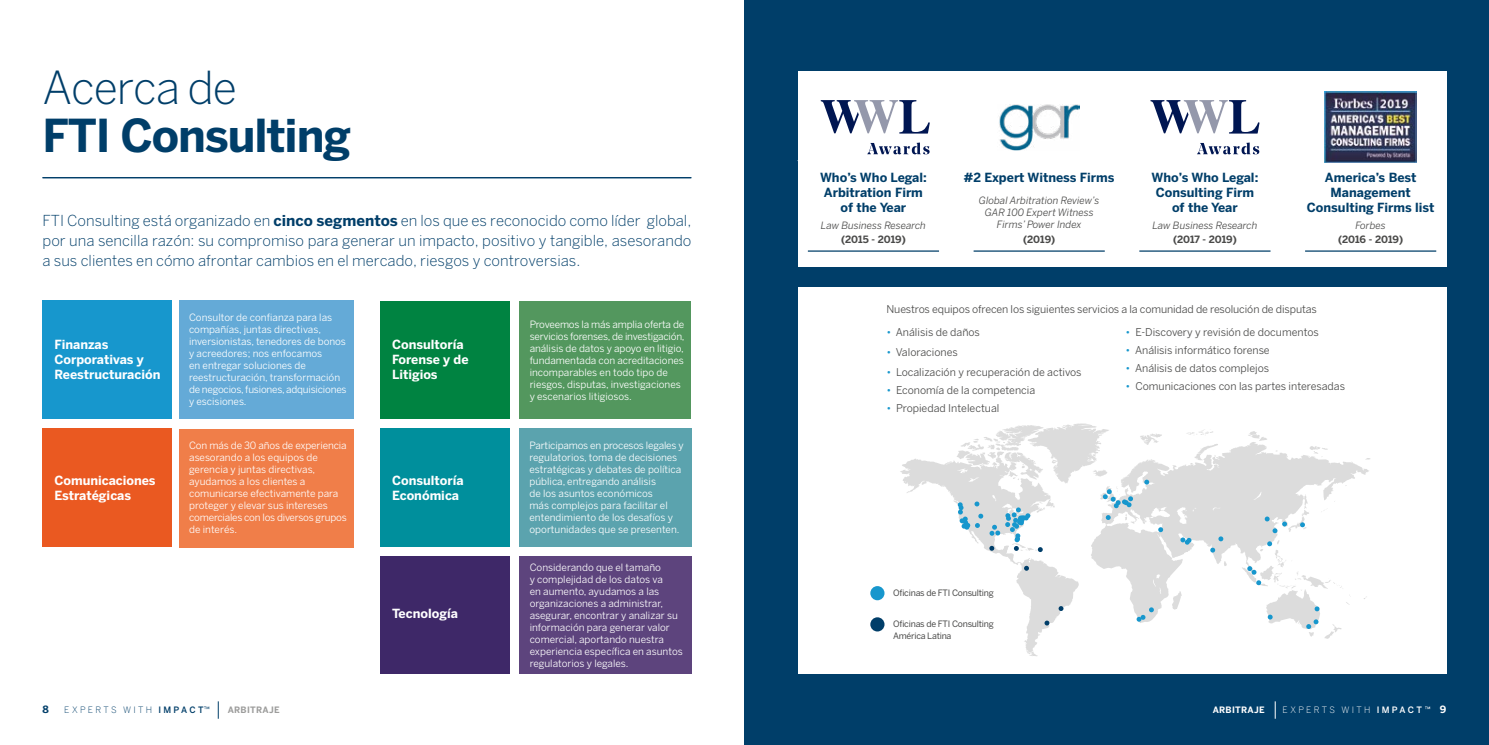
<style>
.page{position:relative;width:1489px;height:745px;background:#fff}
.page>*{position:absolute;margin:0;border:0;box-sizing:border-box;transform-origin:0 0}
.t1{font:700 45px "Benton Sans";letter-spacing:-.025em;color:#003e69}
.t2{font:300 45px "Benton Sans";letter-spacing:-.025em;color:#003e69}
.t3{font:300 15px/20px "Benton Sans";color:#003e69;text-align:justify}
.t4{font:700 12.5px/15px "Benton Sans";color:#003e69;text-align:center}
.t5{font:700 12.5px/15px "Benton Sans";color:#fff}
.t6{font:10.62px "Benton Sans";color:#4a4a49}
.t7{font:10px/12px "Benton Sans";color:#fff}
.t8{font:italic 10px/12px "Benton Sans";color:#4a4a49;text-align:center}
.t9{font:700 10px "Benton Sans";letter-spacing:-.01em;color:#4a4a49}
.t10{font:700 10px "Benton Sans";color:#003e69}
.t11{font:700 10px "Benton Sans";color:#fff}
.t12{font:8.75px/12.5px "Benton Sans";letter-spacing:-.025em;color:#4a4a49}
.t13{font:300 8.75px "Benton Sans";letter-spacing:.265em;color:#003e69}
.t14{font:300 8.75px "Benton Sans";letter-spacing:.265em;color:#fff}
.t15{font:700 8.75px "Benton Sans";letter-spacing:.03em;color:#9d9d9c}
.t16{font:700 8.75px "Benton Sans";letter-spacing:.03em;color:#fff}
.s1{font-weight:700}
.s2{color:#1797cd}
.s3{font-weight:500}
</style>
<div class="page">
<div style="left:744px;top:0;width:744px;height:744px;background:#003e69"></div>
<div style="left:797px;top:71px;width:649px;height:196px;background:#fff"></div>
<div style="left:797px;top:287px;width:649px;height:386px;background:#fff"></div>
<img style="left:999px;top:104px;width:80px;height:46px">
<img style="left:1324px;top:92px;width:92px;height:71px">
<hr style="left:807px;top:250px;width:132px;height:1px;background:#003e69">
<hr style="left:973px;top:250px;width:131px;height:1px;background:#003e69">
<hr style="left:1139px;top:250px;width:131px;height:1px;background:#003e69">
<hr style="left:1304px;top:250px;width:131px;height:1px;background:#003e69">
<svg style="left:1150px;top:100px;width:109px;height:33px"></svg>
<svg style="left:1197px;top:142px;width:62px;height:12px"></svg>
<svg style="left:1248px;top:431px;width:19px;height:10px"></svg>
<svg style="left:1226px;top:442px;width:143px;height:157px"></svg>
<svg style="left:1264px;top:494px;width:45px;height:39px"></svg>
<svg style="left:1241px;top:539px;width:109px;height:99px"></svg>
<svg style="left:900px;top:423px;width:326px;height:233px"></svg>
<div style="left:870px;top:585px;width:14px;height:15px;background:#1797cd;border-radius:50%"></div>
<div style="left:870px;top:617px;width:14px;height:14px;background:#003e69;border-radius:50%"></div>
<svg style="left:820px;top:100px;width:109px;height:33px"></svg>
<svg style="left:867px;top:142px;width:62px;height:12px"></svg>
<div style="left:43px;top:300px;width:129px;height:118px;background:#1797cd"></div>
<div style="left:380px;top:556px;width:130px;height:117px;background:#3e2868"></div>
<div style="left:380px;top:428px;width:130px;height:119px;background:#008f9c"></div>
<div style="left:179px;top:300px;width:174px;height:118px;background:#64aad7"></div>
<div style="left:519px;top:556px;width:172px;height:117px;background:#5d447d"></div>
<div style="left:519px;top:428px;width:172px;height:119px;background:#5ba3ae"></div>
<div style="left:380px;top:301px;width:130px;height:117px;background:#008341"></div>
<div style="left:519px;top:301px;width:172px;height:117px;background:#53975e"></div>
<div style="left:43px;top:428px;width:129px;height:119px;background:#ea5921"></div>
<div style="left:179px;top:428px;width:174px;height:119px;background:#f07e49"></div>
<hr style="left:43px;top:177px;width:648px;height:1px;background:#003e69">
<svg style="left:218px;top:701px;width:1px;height:17px"></svg>
<svg style="left:1274px;top:701px;width:1px;height:17px"></svg>
<h1 class="t2" style="left:43px;top:61px;width:196px">Acerca de</h1>
<h1 class="t1" style="left:43px;top:108px;width:310px">FTI Consulting</h1>
<p class="t3" style="left:43px;top:210px;width:650px">FTI Consulting está organizado en <span class="s1">cinco segmentos</span> en los que es reconocido como líder global, por una sencilla razón: su compromiso para generar un impacto, positivo y tangible, asesorando a sus clientes en cómo afrontar cambios en el mercado, riesgos y controversias.</p>
<p class="t5" style="left:54px;top:337px;width:107px">Finanzas<br>Corporativas y<br>Reestructuración</p>
<p class="t5" style="left:54px;top:472px;width:103px">Comunicaciones<br>Estratégicas</p>
<p class="t7" style="left:189px;top:311px;width:159px">Consultor de confianza para las compañías, juntas directivas, inversionistas, tenedores de bonos y acreedores; nos enfocamos<br>en entregar soluciones de reestructuración, transformación de negocios, fusiones, adquisiciones y escisiones.</p>
<p class="t7" style="left:189px;top:439px;width:159px">Con más de 30 años de experiencia asesorando a los equipos de gerencia y juntas directivas, ayudamos a los clientes a comunicarse efectivamente para proteger y elevar sus intereses comerciales con los diversos grupos de interés.</p>
<p class="t5" style="left:392px;top:337px;width:78px">Consultoría<br>Forense y de<br>Litigios</p>
<p class="t5" style="left:392px;top:472px;width:73px">Consultoría<br>Económica</p>
<p class="t5" style="left:392px;top:605px;width:67px">Tecnología</p>
<p class="t7" style="left:529px;top:318px;width:156px">Proveemos la más amplia oferta de servicios forenses, de investigación, análisis de datos y apoyo en litigio, fundamentada con acreditaciones incomparables en todo tipo de riesgos, disputas, investigaciones y escenarios litigiosos.</p>
<p class="t7" style="left:529px;top:439px;width:156px">Participamos en procesos legales y regulatorios, toma de decisiones estratégicas y debates de política pública, entregando análisis<br>de los asuntos económicos<br>más complejos para facilitar el entendimiento de los desafíos y oportunidades que se presenten.</p>
<p class="t7" style="left:529px;top:560px;width:154px">Considerando que el tamaño<br>y complejidad de los datos va<br>en aumento, ayudamos a las organizaciones a administrar, asegurar, encontrar y analizar su información para generar valor comercial, aportando nuestra experiencia específica en asuntos regulatorios y legales.</p>
<p class="t4" style="left:820px;top:170px;width:108px">Who’s Who Legal:<br>Arbitration Firm of the Year</p>
<p class="t4" style="left:963px;top:170px;width:152px">#2 Expert Witness Firms</p>
<p class="t4" style="left:1306px;top:170px;width:129px">America’s Best<br>Management<br>Consulting Firms list</p>
<p class="t8" style="left:820px;top:219px;width:107px">Law Business Research</p>
<p class="t9" style="left:841px;top:233px;width:66px">(2015 - 2019)</p>
<p class="t4" style="left:1151px;top:170px;width:108px">Who’s Who Legal:<br>Consulting Firm of the Year</p>
<p class="t8" style="left:1152px;top:219px;width:107px">Law Business Research</p>
<p class="t9" style="left:1172px;top:233px;width:65px">(2017 - 2019)</p>
<p class="t8" style="left:978px;top:194px;width:122px">Global Arbitration Review’s<br>GAR 100 Expert Witness<br>Firms’ Power Index</p>
<p class="t9" style="left:1023px;top:233px;width:34px">(2019)</p>
<p class="t8" style="left:1355px;top:219px;width:32px">Forbes</p>
<p class="t9" style="left:1337px;top:233px;width:67px">(2016 - 2019)</p>
<p class="t6" style="left:886px;top:303px;width:432px">Nuestros equipos ofrecen los siguientes servicios a la comunidad de resolución de disputas</p>
<p class="t6" style="left:886px;top:326px;width:95px"><span class="s2">•</span> Análisis de daños</p>
<p class="t6" style="left:886px;top:345px;width:73px"><span class="s2">•</span> Valoraciones</p>
<p class="t6" style="left:886px;top:365px;width:197px"><span class="s2">•</span> Localización y recuperación de activos</p>
<p class="t6" style="left:886px;top:383px;width:150px"><span class="s2">•</span> Economía de la competencia</p>
<p class="t6" style="left:886px;top:401px;width:114px"><span class="s2">•</span> Propiedad Intelectual</p>
<p class="t6" style="left:1125px;top:326px;width:195px"><span class="s2">•</span> E-Discovery y revisión de documentos</p>
<p class="t6" style="left:1125px;top:344px;width:146px"><span class="s2">•</span> Análisis informático forense</p>
<p class="t6" style="left:1125px;top:362px;width:145px"><span class="s2">•</span> Análisis de datos complejos</p>
<p class="t6" style="left:1125px;top:379px;width:221px"><span class="s2">•</span> Comunicaciones con las partes interesadas</p>
<p class="t12" style="left:893px;top:585px;width:102px">Oficinas de FTI Consulting</p>
<p class="t12" style="left:893px;top:617px;width:102px">Oficinas de FTI Consulting<br>América Latina</p>
<p class="t10" style="left:43px;top:703px;width:8px">8</p>
<p class="t13" style="left:64px;top:704px;width:141px">EXPERTS WITH <span class="s3">IMPACT</span></p>
<p class="t15" style="left:228px;top:704px;width:53px">ARBITRAJE</p>
<p class="t16" style="left:1212px;top:704px;width:53px">ARBITRAJE</p>
<p class="t14" style="left:1282px;top:704px;width:141px">EXPERTS WITH <span class="s3">IMPACT</span></p>
<p class="t11" style="left:1439px;top:703px;width:8px">9</p>
</div>
